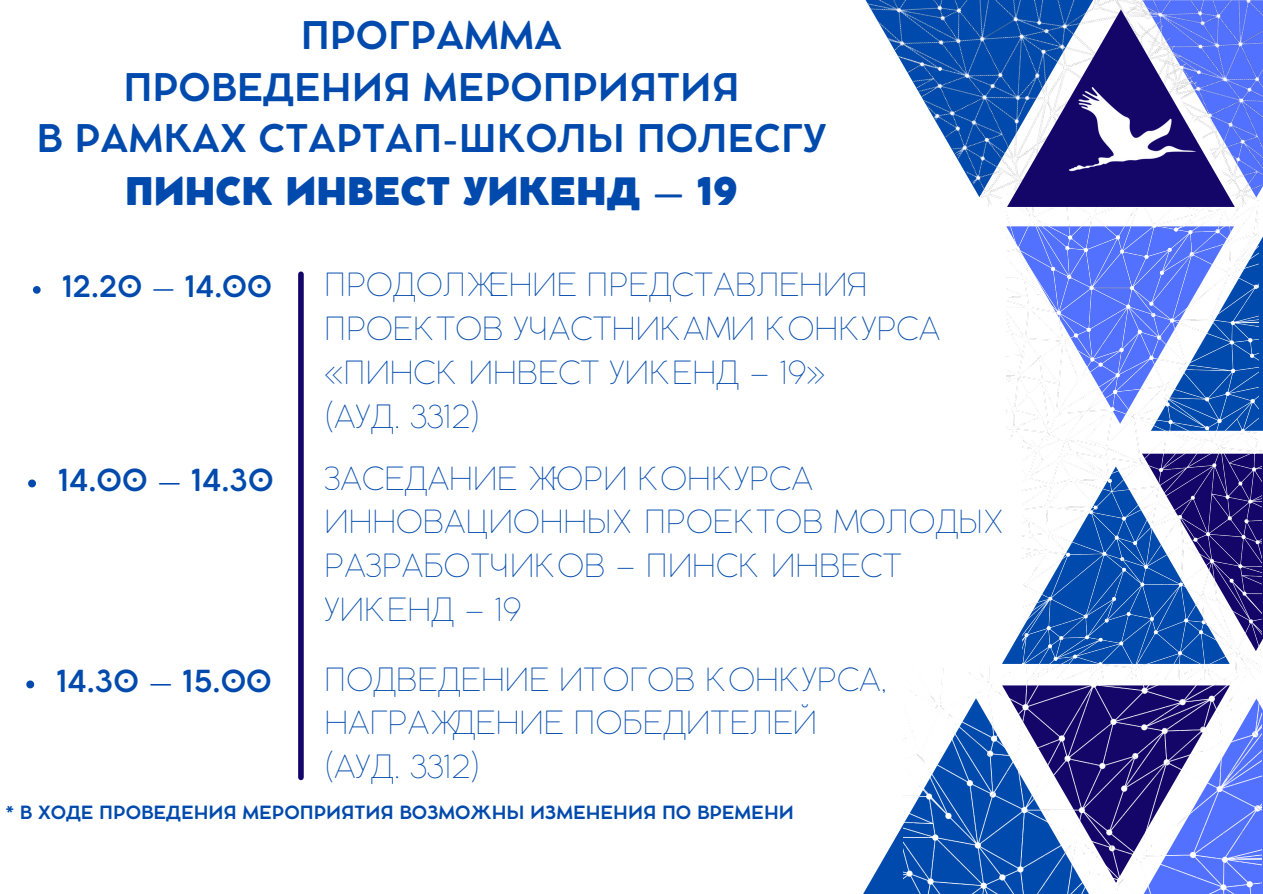
<style>
.page{position:relative;width:1263px;height:894px;background:#fff}
.page>*{position:absolute;margin:0;border:0;box-sizing:border-box;transform-origin:0 0}
.t1{font:700 37.65px "Cocomat Pro";color:#004aad}
.t2{font:800 37.65px "Cocomat Pro";color:#004aad}
.t3{font:200 31.5px/43.8px "Coco Gothic";color:#004aad}
.t4{font:700 30px "Cocomat Pro";color:#004aad}
.t5{font:700 29.25px "Cocomat Pro";color:#004aad}
.t6{font:700 18px "Cocomat Pro";color:#004aad}
</style>
<div class="page">
<div style="left:1151px;top:233px;width:112px;height:197px;background:#004aad"></div>
<svg style="left:1002px;top:471px;width:21px;height:192px"></svg>
<img style="left:1006px;top:207px;width:253px;height:233px">
<img style="left:1023px;top:440px;width:239px;height:227px">
<svg style="left:863px;top:825px;width:40px;height:68px"></svg>
<img style="left:903px;top:667px;width:359px;height:226px">
<svg style="left:865px;top:0;width:261px;height:207px"></svg>
<img style="left:1033px;top:38px;width:197px;height:188px">
<img style="left:1126px;top:0;width:137px;height:207px">
<div style="left:298px;top:274px;width:6px;height:503px;background:#140669"></div>
<svg style="left:33px;top:286px;width:8px;height:7px"></svg>
<svg style="left:26px;top:680px;width:8px;height:8px"></svg>
<svg style="left:28px;top:479px;width:8px;height:8px"></svg>
<p class="t1" style="left:301px;top:21px;width:263px">ПРОГРАММА</p>
<p class="t1" style="left:123px;top:73px;width:618px">ПРОВЕДЕНИЯ МЕРОПРИЯТИЯ</p>
<p class="t1" style="left:37px;top:124px;width:791px">В РАМКАХ СТАРТАП-ШКОЛЫ ПОЛЕСГУ</p>
<p class="t2" style="left:125px;top:177px;width:614px">ПИНСК ИНВЕСТ УИКЕНД – 19</p>
<p class="t5" style="left:62px;top:275px;width:211px">12.20 – 14.00</p>
<p class="t3" style="left:325px;top:267px;width:617px">ПРОДОЛЖЕНИЕ ПРЕДСТАВЛЕНИЯ<br>ПРОЕКТОВ УЧАСТНИКАМИ КОНКУРСА «ПИНСК ИНВЕСТ УИКЕНД – 19»</p>
<p class="t3" style="left:325px;top:398px;width:157px">(АУД. 3312)</p>
<p class="t3" style="left:325px;top:459px;width:683px">ЗАСЕДАНИЕ ЖЮРИ КОНКУРСА<br>ИННОВАЦИОННЫХ ПРОЕКТОВ МОЛОДЫХ<br>РАЗРАБОТЧИКОВ – ПИНСК ИНВЕСТ<br>УИКЕНД – 19</p>
<p class="t3" style="left:325px;top:660px;width:564px">ПОДВЕДЕНИЕ ИТОГОВ КОНКУРСА,<br>НАГРАЖДЕНИЕ ПОБЕДИТЕЛЕЙ</p>
<p class="t3" style="left:325px;top:748px;width:157px">(АУД. 3312)</p>
<p class="t6" style="left:6px;top:805px;width:790px">* В ХОДЕ ПРОВЕДЕНИЯ МЕРОПРИЯТИЯ ВОЗМОЖНЫ ИЗМЕНЕНИЯ ПО ВРЕМЕНИ</p>
<p class="t4" style="left:58px;top:468px;width:217px">14.00 – 14.30</p>
<p class="t4" style="left:56px;top:669px;width:217px">14.30 – 15.00</p>
</div>
